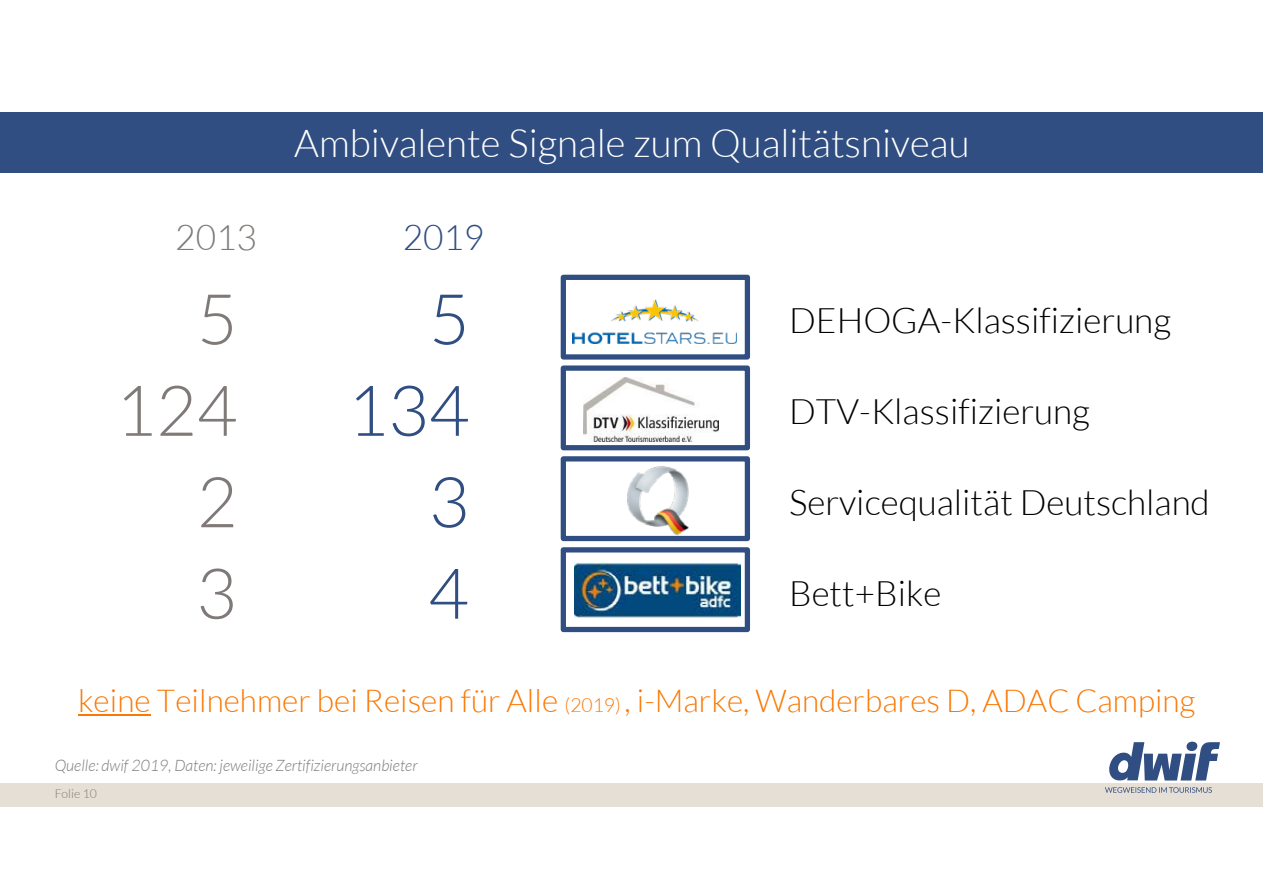
<style>
.page{position:relative;width:1263px;height:893px;background:#fff}
.page>*{position:absolute;margin:0;border:0;box-sizing:border-box;transform-origin:0 0}
.t1{font:300 70.2px "Lato";color:#7f7a78}
.t2{font:300 70.2px "Lato";color:#304e81}
.t3{font:300 38.55px "Lato";color:#fff}
.t4{font:300 35.25px "Lato";color:#000}
.t5{font:300 35.25px "Lato";color:#7f7a78}
.t6{font:300 35.25px "Lato";color:#304e81}
.t7{font:300 35.1px "Lato";color:#000}
.t8{font:300 31.65px "Lato";color:#fa7803}
.t9{font:italic 300 15.75px "Lato";color:#7f7a78}
.t10{font:300 12.15px "Lato";letter-spacing:.005em;color:#7f7a78}
.s1{font-size:19.35px}
</style>
<div class="page">
<div style="left:0;top:783px;width:1263px;height:23px;background:#e5dfd5"></div>
<svg style="left:1109px;top:742px;width:111px;height:38px"></svg>
<svg style="left:1105px;top:787px;width:107px;height:6px"></svg>
<div style="left:1186px;top:742px;width:11px;height:9px;background:#304e81;border-radius:50%"></div>
<div style="left:0;top:112px;width:1263px;height:61px;background:#304e81"></div>
<div style="left:561px;top:275px;width:189px;height:85px;border:5px solid #304e81"></div>
<img style="left:572px;top:299px;width:164px;height:44px">
<img style="left:584px;top:377px;width:134px;height:64px">
<img style="left:627px;top:466px;width:62px;height:69px">
<div style="left:561px;top:365px;width:189px;height:85px;border:5px solid #304e81"></div>
<div style="left:561px;top:456px;width:189px;height:85px;border:5px solid #304e81"></div>
<div style="left:561px;top:547px;width:189px;height:85px;border:5px solid #304e81"></div>
<hr style="left:78px;top:715px;width:73px;height:1px;background:#fa7803">
<img style="left:574px;top:563px;width:167px;height:55px">
<p class="t3" style="left:294px;top:122px;width:677px">Ambivalente Signale zum Qualitätsniveau</p>
<p class="t5" style="left:175px;top:218px;width:83px">2013</p>
<p class="t6" style="left:403px;top:218px;width:83px">2019</p>
<h1 class="t1" style="left:197px;top:281px;width:42px">5</h1>
<h1 class="t2" style="left:429px;top:281px;width:42px">5</h1>
<h1 class="t1" style="left:115px;top:373px;width:124px">124</h1>
<h1 class="t2" style="left:347px;top:373px;width:124px">134</h1>
<h1 class="t1" style="left:197px;top:464px;width:42px">2</h1>
<h1 class="t2" style="left:429px;top:464px;width:42px">3</h1>
<p class="t4" style="left:789px;top:302px;width:383px">DEHOGA-Klassifizierung</p>
<p class="t7" style="left:789px;top:393px;width:302px">DTV-Klassifizierung</p>
<p class="t7" style="left:789px;top:484px;width:422px">Servicequalität Deutschland</p>
<h1 class="t1" style="left:196px;top:556px;width:42px">3</h1>
<h1 class="t2" style="left:428px;top:556px;width:42px">4</h1>
<p class="t7" style="left:789px;top:575px;width:154px">Bett+Bike</p>
<p class="t8" style="left:78px;top:684px;width:1119px">keine Teilnehmer bei Reisen für Alle <span class="s1">(2019)</span> , i-Marke, Wanderbares D, ADAC Camping</p>
<p class="t9" style="left:55px;top:757px;width:365px">Quelle: dwif 2019, Daten: jeweilige Zertifizierungsanbieter</p>
<p class="t10" style="left:55px;top:787px;width:44px">Folie 10</p>
</div>
